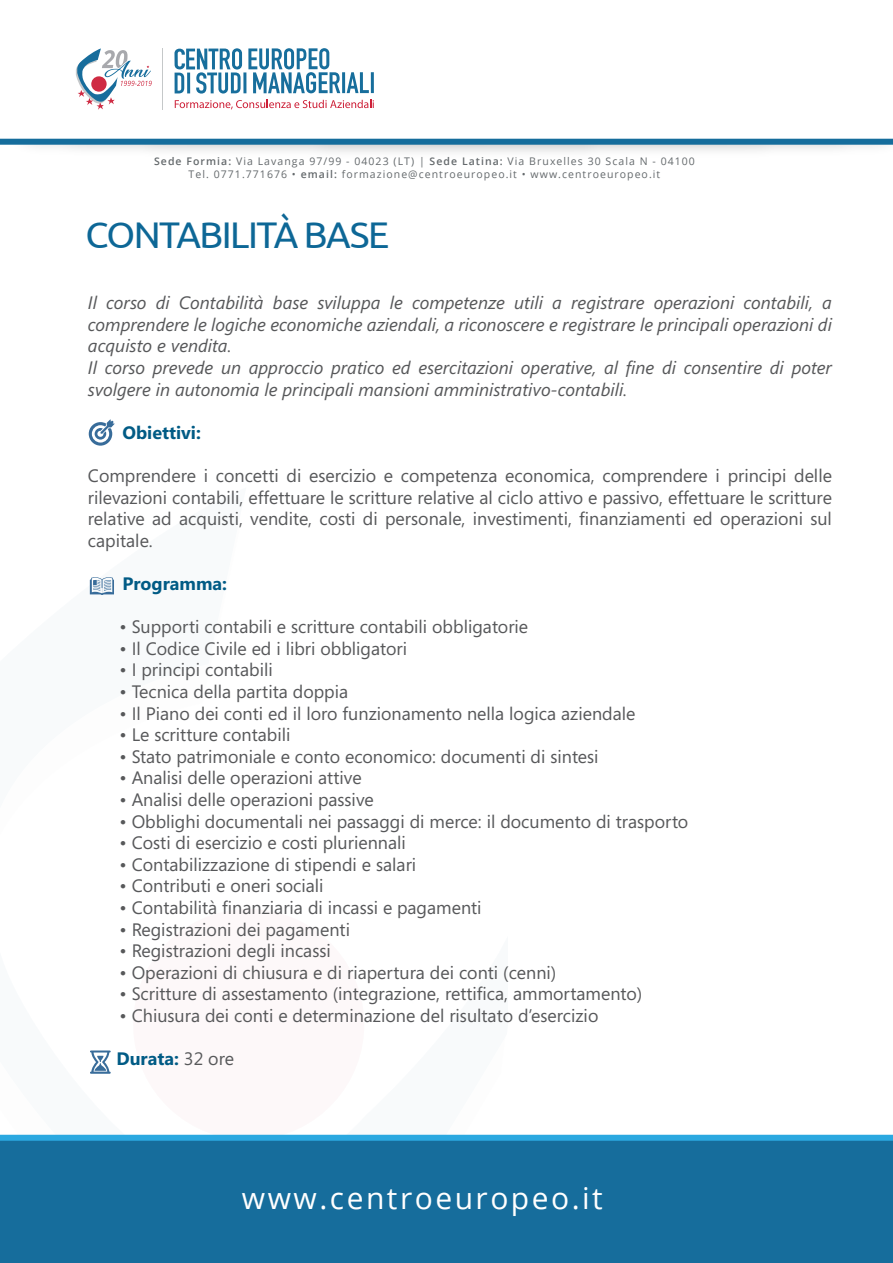
<style>
.page{position:relative;width:893px;height:1263px;background:#fff}
.page>*{position:absolute;margin:0;border:0;box-sizing:border-box;transform-origin:0 0}
.t1{font:37.05px "Ubuntu";letter-spacing:-.04em;color:#0d6796}
.t2{font:30px "Open Sans";letter-spacing:.085em;color:#fff}
.t3{font:18px/21.6px "Segoe";color:#57585a;text-align:justify}
.t4{font:italic 18px/21.6px "Segoe";color:#57585a}
.t5{font:700 18px "Segoe";color:#015b85}
.t6{font:10.5px/12.6px "Open Sans";letter-spacing:.1em;color:#64696c;text-align:center}
.s1{font-weight:600}
.s2{font-weight:400;color:#57585a}
</style>
<div class="page">
<svg style="left:0;top:1134px;width:45px;height:1px"></svg>
<div style="left:0;top:139px;width:893px;height:6px;background:#156d9c"></div>
<svg style="left:76px;top:48px;width:76px;height:62px"></svg>
<svg style="left:175px;top:100px;width:199px;height:9px"></svg>
<hr style="left:162px;top:48px;width:1px;height:62px;background:#c5c8c9">
<svg style="left:174px;top:48px;width:68px;height:46px"></svg>
<hr style="left:243px;top:72px;width:3px;height:21px;background:#176e9c">
<svg style="left:248px;top:48px;width:92px;height:45px"></svg>
<hr style="left:342px;top:72px;width:3px;height:21px;background:#176e9c">
<svg style="left:347px;top:72px;width:22px;height:21px"></svg>
<hr style="left:371px;top:72px;width:3px;height:21px;background:#176e9c">
<div style="left:0;top:1139px;width:893px;height:124px;background:#166d9c"></div>
<div style="left:0;top:1135px;width:893px;height:6px;background:#2ba8e0"></div>
<svg style="left:89px;top:420px;width:26px;height:26px"></svg>
<svg style="left:90px;top:577px;width:24px;height:18px"></svg>
<svg style="left:90px;top:1050px;width:21px;height:24px"></svg>
<p class="t6" style="left:154px;top:155px;width:542px"><span class="s1">Sede Formia:</span> Via Lavanga 97/99 - 04023 (LT) | <span class="s1">Sede Latina:</span> Via Bruxelles 30 Scala N - 04100<br>Tel. 0771.771676 • <span class="s1">email:</span> formazione@centroeuropeo.it • www.centroeuropeo.it</p>
<h1 class="t1" style="left:86px;top:213px;width:305px">CONTABILITÀ BASE</h1>
<p class="t4" style="left:88px;top:292px;width:746px">Il corso di Contabilità base sviluppa le competenze utili a registrare operazioni contabili, a comprendere le logiche economiche aziendali, a riconoscere e registrare le principali operazioni di acquisto e vendita.<br>Il corso prevede un approccio pratico ed esercitazioni operative, al fine di consentire di poter svolgere in autonomia le principali mansioni amministrativo-contabili.</p>
<p class="t5" style="left:122px;top:419px;width:80px">Obiettivi:</p>
<p class="t3" style="left:88px;top:464px;width:745px">Comprendere i concetti di esercizio e competenza economica, comprendere i principi delle rilevazioni contabili, effettuare le scritture relative al ciclo attivo e passivo, effettuare le scritture relative ad acquisti, vendite, costi di personale, investimenti, finanziamenti ed operazioni sul capitale.</p>
<p class="t5" style="left:122px;top:571px;width:106px">Programma:</p>
<p class="t3" style="left:119px;top:615px;width:410px">• Supporti contabili e scritture contabili obbligatorie</p>
<p class="t3" style="left:119px;top:637px;width:289px">• Il Codice Civile ed i libri obbligatori</p>
<p class="t3" style="left:119px;top:659px;width:155px">• I principi contabili</p>
<p class="t3" style="left:119px;top:680px;width:230px">• Tecnica della partita doppia</p>
<p class="t3" style="left:119px;top:702px;width:518px">• Il Piano dei conti ed il loro funzionamento nella logica aziendale</p>
<p class="t3" style="left:119px;top:723px;width:173px">• Le scritture contabili</p>
<p class="t3" style="left:119px;top:745px;width:481px">• Stato patrimoniale e conto economico: documenti di sintesi</p>
<p class="t3" style="left:119px;top:767px;width:244px">• Analisi delle operazioni attive</p>
<p class="t3" style="left:119px;top:788px;width:256px">• Analisi delle operazioni passive</p>
<p class="t3" style="left:119px;top:810px;width:570px">• Obblighi documentali nei passaggi di merce: il documento di trasporto</p>
<p class="t3" style="left:119px;top:831px;width:288px">• Costi di esercizio e costi pluriennali</p>
<p class="t3" style="left:119px;top:853px;width:298px">• Contabilizzazione di stipendi e salari</p>
<p class="t3" style="left:119px;top:875px;width:206px">• Contributi e oneri sociali</p>
<p class="t3" style="left:119px;top:896px;width:364px">• Contabilità finanziaria di incassi e pagamenti</p>
<p class="t3" style="left:119px;top:918px;width:232px">• Registrazioni dei pagamenti</p>
<p class="t3" style="left:119px;top:939px;width:213px">• Registrazioni degli incassi</p>
<p class="t3" style="left:119px;top:961px;width:438px">• Operazioni di chiusura e di riapertura dei conti (cenni)</p>
<p class="t3" style="left:119px;top:983px;width:524px">• Scritture di assestamento (integrazione, rettifica, ammortamento)</p>
<p class="t3" style="left:119px;top:1004px;width:480px">• Chiusura dei conti e determinazione del risultato d’esercizio</p>
<p class="t5" style="left:116px;top:1046px;width:119px">Durata: <span class="s2">32 ore</span></p>
<h2 class="t2" style="left:242px;top:1177px;width:362px">www.centroeuropeo.it</h2>
</div>
